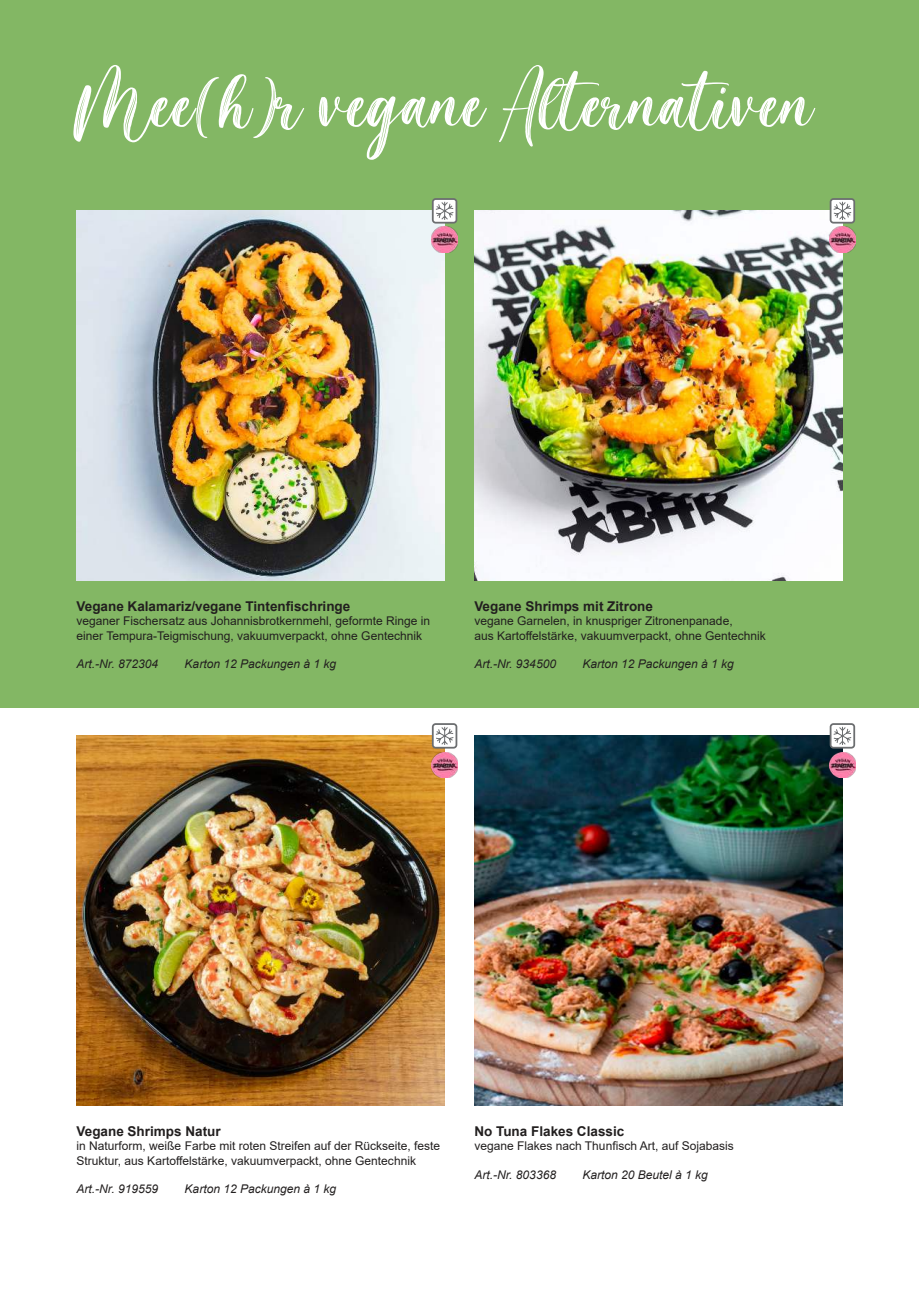
<style>
.page{position:relative;width:919px;height:1289px;background:#fff}
.page>*{position:absolute;margin:0;border:0;box-sizing:border-box;transform-origin:0 0}
.t1{font:57px "Magista Brush";color:#fff}
.t2{font:700 13.5px "Arial";color:#221f1f}
.t3{font:12px/14.4px "Arial";color:#221f1f}
.t4{font:italic 12px "Arial";color:#221f1f}
</style>
<div class="page">
<div style="left:0;top:0;width:918px;height:707px;background:#83b764"></div>
<img style="left:77px;top:211px;width:367px;height:369px">
<img style="left:474px;top:211px;width:368px;height:369px">
<img style="left:77px;top:736px;width:367px;height:369px">
<img style="left:474px;top:736px;width:368px;height:369px">
<svg style="left:432px;top:198px;width:25px;height:25px"></svg>
<svg style="left:829px;top:198px;width:26px;height:25px"></svg>
<svg style="left:432px;top:723px;width:25px;height:25px"></svg>
<svg style="left:829px;top:723px;width:26px;height:25px"></svg>
<img style="left:432px;top:227px;width:25px;height:25px">
<img style="left:829px;top:227px;width:26px;height:25px">
<img style="left:432px;top:752px;width:25px;height:25px">
<img style="left:829px;top:752px;width:26px;height:25px">
<h1 class="t1" style="left:76px;top:70px;width:738px">Mee(h)r vegane Alternativen</h1>
<p class="t2" style="left:77px;top:596px;width:275px">Vegane Kalamariz/vegane Tinten昀椀schringe</p>
<p class="t3" style="left:77px;top:615px;width:355px">veganer Fischersatz aus Johannisbrotkernmehl, geformte Ringe in einer Tempura-Teigmischung, vakuumverpackt, ohne Gentechnik</p>
<p class="t4" style="left:77px;top:659px;width:83px">Art.-Nr. 872304</p>
<p class="t4" style="left:185px;top:659px;width:153px">Karton 12 Packungen à 1 kg</p>
<p class="t2" style="left:474px;top:596px;width:180px">Vegane Shrimps mit Zitrone</p>
<p class="t3" style="left:474px;top:615px;width:293px">vegane Garnelen, in knuspriger Zitronenpanade,<br>aus Karto昀昀elstärke, vakuumverpackt, ohne Gentechnik</p>
<p class="t4" style="left:474px;top:659px;width:83px">Art.-Nr. 934500</p>
<p class="t4" style="left:582px;top:659px;width:153px">Karton 12 Packungen à 1 kg</p>
<p class="t2" style="left:77px;top:1121px;width:146px">Vegane Shrimps Natur</p>
<p class="t3" style="left:77px;top:1139px;width:365px">in Naturform, weiße Farbe mit roten Streifen auf der Rückseite, feste<br>Struktur, aus Karto昀昀elstärke, vakuumverpackt, ohne Gentechnik</p>
<p class="t4" style="left:77px;top:1184px;width:83px">Art.-Nr. 919559</p>
<p class="t4" style="left:185px;top:1184px;width:153px">Karton 12 Packungen à 1 kg</p>
<p class="t2" style="left:474px;top:1121px;width:151px">No Tuna Flakes Classic</p>
<p class="t3" style="left:474px;top:1138px;width:261px">vegane Flakes nach Thun昀椀sch Art, auf Sojabasis</p>
<p class="t4" style="left:474px;top:1170px;width:83px">Art.-Nr. 803368</p>
<p class="t4" style="left:582px;top:1170px;width:127px">Karton 20 Beutel à 1 kg</p>
</div>
